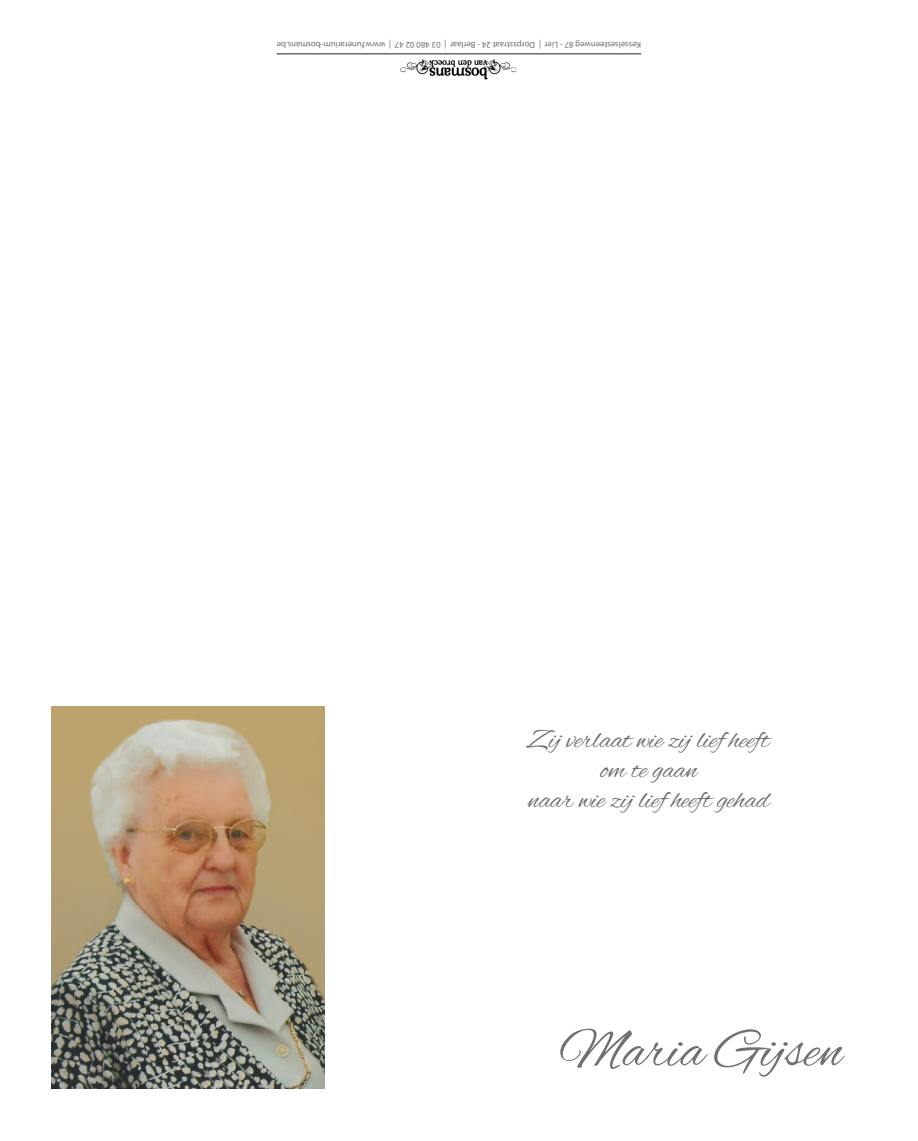
<style>
.page{position:relative;width:918px;height:1141px;background:#fff}
.page>*{position:absolute;margin:0;border:0;box-sizing:border-box;transform-origin:0 0}
.t1{font:56px "Alex Brush";color:#6e7072}
.t2{font:28px "Alex Brush";color:#6e7072}
.t3{font:8.75px "Myriad Pro";color:#6c6d70}
</style>
<div class="page">
<hr style="left:277px;top:54px;width:364px;height:1px;background:#231f20">
<img style="left:401px;top:59px;width:115px;height:20px">
<img style="left:52px;top:706px;width:273px;height:382px">
<p class="t3" style="left:641px;top:50px;width:366px;rotate:-180deg">Kesselsesteenweg 87 - Lier | Dorpsstraat 24 - Berlaar | 03 480 02 47 | www.funerarium-bosmans.be</p>
<p class="t2" style="left:528px;top:724px;width:243px">Zij verlaat wie zij lief heeft</p>
<p class="t2" style="left:600px;top:754px;width:98px">om te gaan</p>
<p class="t2" style="left:528px;top:784px;width:243px">naar wie zij lief heeft gehad</p>
<p class="t1" style="left:559px;top:1019px;width:284px">Maria Gijsen</p>
</div>
